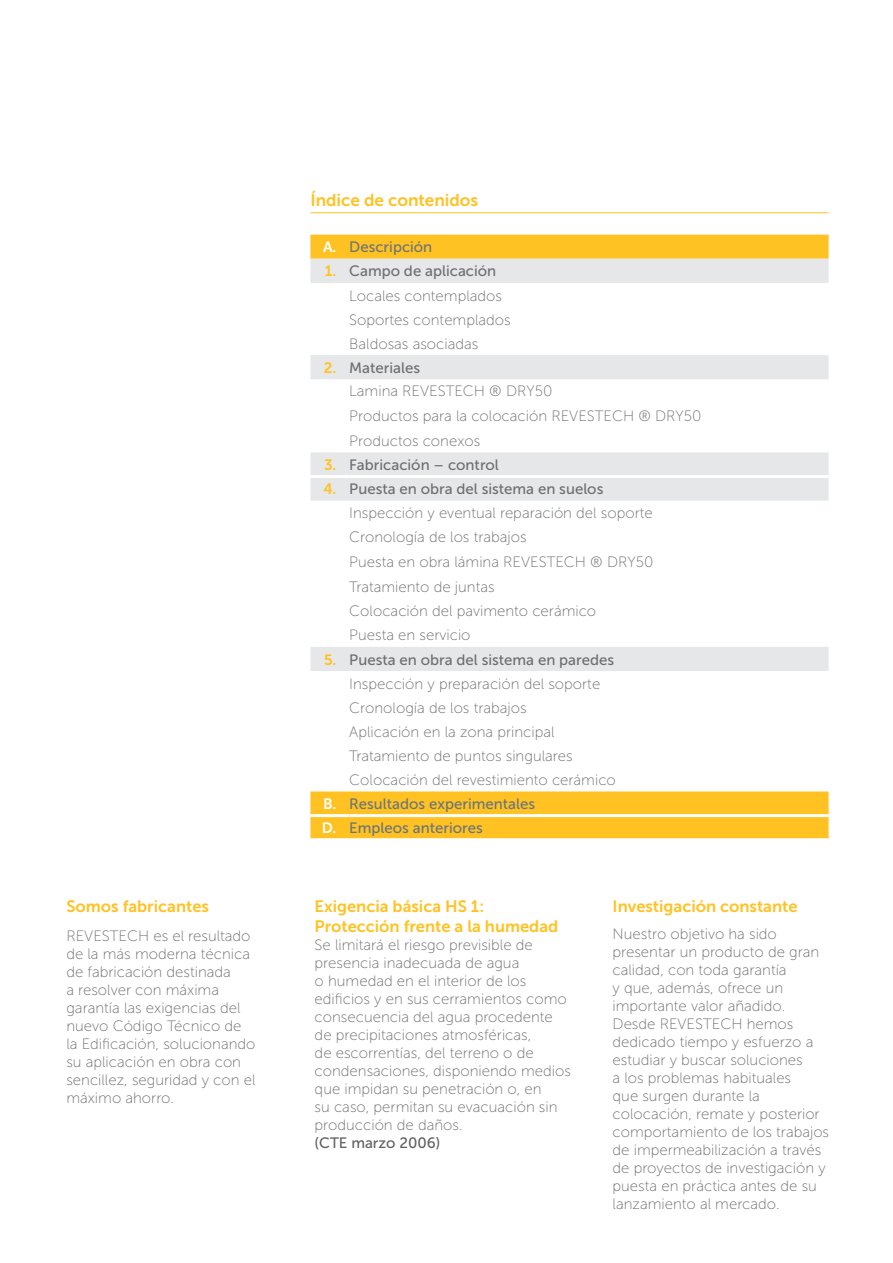
<style>
.page{position:relative;width:893px;height:1263px;background:#fff}
.page>*{position:absolute;margin:0;border:0;box-sizing:border-box;transform-origin:0 0}
.t1{font:17.1px "Museo Sans 700";color:#ffc222}
.t2{font:16.5px/19.8px "Museo Sans 700";color:#ffc222}
.t3{font:15px/18px "Museo Sans 100";color:#6d6e71}
.t4{font:15px "Museo Sans 500";color:#6d6e71}
.t5{font:15px/24.2px "Museo Sans 500";color:#6a747b}
.t6{font:15px "Museo Sans 500";color:#5f6062}
.s1{font-family:"Museo Sans 700";color:#fff}
.s2{font-family:"Museo Sans 700";color:#ffc222}
</style>
<div class="page">
<svg style="left:310px;top:213px;width:519px;height:22px"></svg>
<svg style="left:310px;top:235px;width:519px;height:603px"></svg>
<svg style="left:310px;top:259px;width:519px;height:412px"></svg>
<hr style="left:310px;top:212px;width:39px;height:1px;background:#ffc222">
<hr style="left:349px;top:212px;width:480px;height:1px;background:#ffc222">
<hr style="left:310px;top:814px;width:39px;height:3px;background:#fff">
<hr style="left:349px;top:814px;width:480px;height:3px;background:#fff">
<hr style="left:310px;top:475px;width:39px;height:3px;background:#fff">
<hr style="left:349px;top:475px;width:480px;height:3px;background:#fff">
<p class="t2" style="left:66px;top:896px;width:144px">Somos fabricantes</p>
<p class="t3" style="left:66px;top:927px;width:191px">REVESTECH es el resultado de la más moderna técnica de fabricación destinada<br>a resolver con máxima garantía las exigencias del nuevo Código Técnico de la Edificación, solucionando su aplicación en obra con sencillez, seguridad y con el máximo ahorro.</p>
<p class="t1" style="left:310px;top:191px;width:169px">Índice de contenidos</p>
<p class="t5" style="left:323px;top:235px;width:111px"><span class="s1">A.</span> Descripción</p>
<p class="t4" style="left:325px;top:263px;width:173px"><span class="s2">1.</span> Campo de aplicación</p>
<p class="t3" style="left:349px;top:283px;width:163px;line-height:24.2px">Locales contemplados<br>Soportes contemplados<br>Baldosas asociadas</p>
<p class="t4" style="left:324px;top:359px;width:98px"><span class="s2">2.</span> Materiales</p>
<p class="t3" style="left:349px;top:378px;width:354px;line-height:25px">Lamina REVESTECH ® DRY50<br>Productos para la colocación REVESTECH ® DRY50<br>Productos conexos</p>
<p class="t4" style="left:324px;top:457px;width:176px"><span class="s2">3.</span> Fabricación – control</p>
<p class="t4" style="left:323px;top:481px;width:281px"><span class="s2">4.</span> Puesta en obra del sistema en suelos</p>
<p class="t3" style="left:349px;top:501px;width:306px;line-height:24.2px">Inspección y eventual reparación del soporte<br>Cronología de los trabajos<br>Puesta en obra lámina REVESTECH ® DRY50</p>
<p class="t3" style="left:349px;top:575px;width:248px;line-height:24.2px">Tratamiento de juntas<br>Colocación del pavimento cerámico<br>Puesta en servicio</p>
<p class="t4" style="left:324px;top:651px;width:292px"><span class="s2">5.</span> Puesta en obra del sistema en paredes</p>
<p class="t3" style="left:349px;top:671px;width:268px;line-height:24.2px">Inspección y preparación del soporte Cronología de los trabajos<br>Aplicación en la zona principal Tratamiento de puntos singulares Colocación del revestimiento cerámico</p>
<p class="t5" style="left:322px;top:792px;width:215px"><span class="s1">B.</span> Resultados experimentales<br><span class="s1">D.</span> Empleos anteriores</p>
<p class="t2" style="left:315px;top:896px;width:245px">Exigencia básica HS 1:<br>Protección frente a la humedad</p>
<p class="t3" style="left:315px;top:936px;width:258px">Se limitará el riesgo previsible de presencia inadecuada de agua<br>o humedad en el interior de los edificios y en sus cerramientos como consecuencia del agua procedente de precipitaciones atmosféricas,<br>de escorrentías, del terreno o de condensaciones, disponiendo medios que impidan su penetración o, en<br>su caso, permitan su evacuación sin producción de daños.</p>
<p class="t6" style="left:315px;top:1134px;width:127px">(CTE marzo 2006)</p>
<p class="t2" style="left:613px;top:896px;width:186px">Investigación constante</p>
<p class="t3" style="left:613px;top:925px;width:218px">Nuestro objetivo ha sido presentar un producto de gran calidad, con toda garantía<br>y que, además, ofrece un importante valor añadido.<br>Desde REVESTECH hemos dedicado tiempo y esfuerzo a estudiar y buscar soluciones<br>a los problemas habituales<br>que surgen durante la colocación, remate y posterior comportamiento de los trabajos de impermeabilización a través de proyectos de investigación y puesta en práctica antes de su lanzamiento al mercado.</p>
</div>
